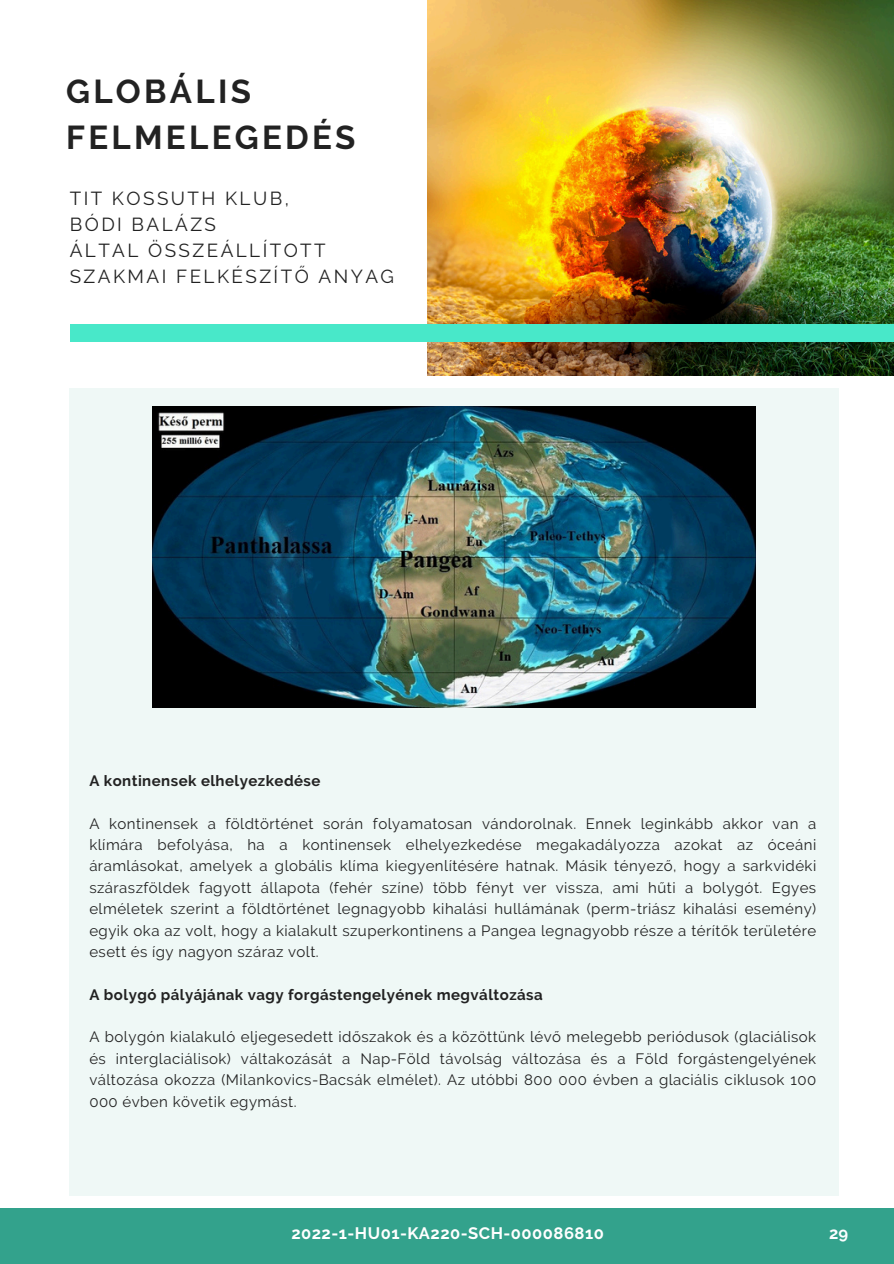
<style>
.page{position:relative;width:894px;height:1264px;background:#fff}
.page>*{position:absolute;margin:0;border:0;box-sizing:border-box;transform-origin:0 0}
.t1{font:700 33px/46.2px "Raleway";letter-spacing:.1em;color:#222}
.t2{font:18.75px/25.8px "Raleway";letter-spacing:.13em;color:#222}
.t3{font:700 16.5px "Raleway";letter-spacing:.03em;color:#fff}
.t4{font:700 16.5px "Raleway";color:#fbfeff}
.t5{font:15px/21.3px "Raleway";letter-spacing:.03em;color:#222;text-align:justify}
.t6{font:700 15px "Raleway";letter-spacing:.03em;color:#222}
</style>
<div class="page">
<img style="left:427px;top:0;width:465px;height:376px">
<div style="left:70px;top:324px;width:823px;height:17px;background:#48e8c9"></div>
<div style="left:0;top:1208px;width:893px;height:55px;background:#33a28c"></div>
<div style="left:70px;top:388px;width:768px;height:807px;background:#eff8f6"></div>
<img style="left:152px;top:406px;width:603px;height:302px">
<h2 class="t1" style="left:66px;top:68px;width:291px">GLOBÁLIS<br>FELMELEGEDÉS</h2>
<h4 class="t2" style="left:70px;top:185px;width:326px">TIT KOSSUTH KLUB,<br>BÓDI BALÁZS<br>ÁLTAL ÖSSZEÁLLÍTOTT<br>SZAKMAI FELKÉSZÍTŐ ANYAG</h4>
<p class="t6" style="left:89px;top:771px;width:232px">A kontinensek elhelyezkedése</p>
<h4 class="t5" style="left:89px;top:812px;width:728px">A kontinensek a földtörténet során folyamatosan vándorolnak. Ennek leginkább akkor van a klímára befolyása, ha a kontinensek elhelyezkedése megakadályozza azokat az óceáni áramlásokat, amelyek a globális klíma kiegyenlítésére hatnak. Másik tényező, hogy a sarkvidéki száraszföldek fagyott állapota (fehér színe) több fényt ver vissza, ami hűti a bolygót. Egyes elméletek szerint a földtörténet legnagyobb kihalási hullámának (perm-triász kihalási esemény) egyik oka az volt, hogy a kialakult szuperkontinens a Pangea legnagyobb része a térítők területére esett és így nagyon száraz volt.</h4>
<p class="t6" style="left:89px;top:985px;width:455px">A bolygó pályájának vagy forgástengelyének megváltozása</p>
<p class="t5" style="left:89px;top:1026px;width:728px">A bolygón kialakuló eljegesedett időszakok és a közöttünk lévő melegebb periódusok (glaciálisok és interglaciálisok) váltakozását a Nap-Föld távolság változása és a Föld forgástengelyének változása okozza (Milankovics-Bacsák elmélet). Az utóbbi 800 000 évben a glaciális ciklusok 100<br>000 évben követik egymást.</p>
<p class="t3" style="left:291px;top:1223px;width:314px">2022-1-HU01-KA220-SCH-000086810</p>
<p class="t4" style="left:829px;top:1223px;width:21px">29</p>
</div>
